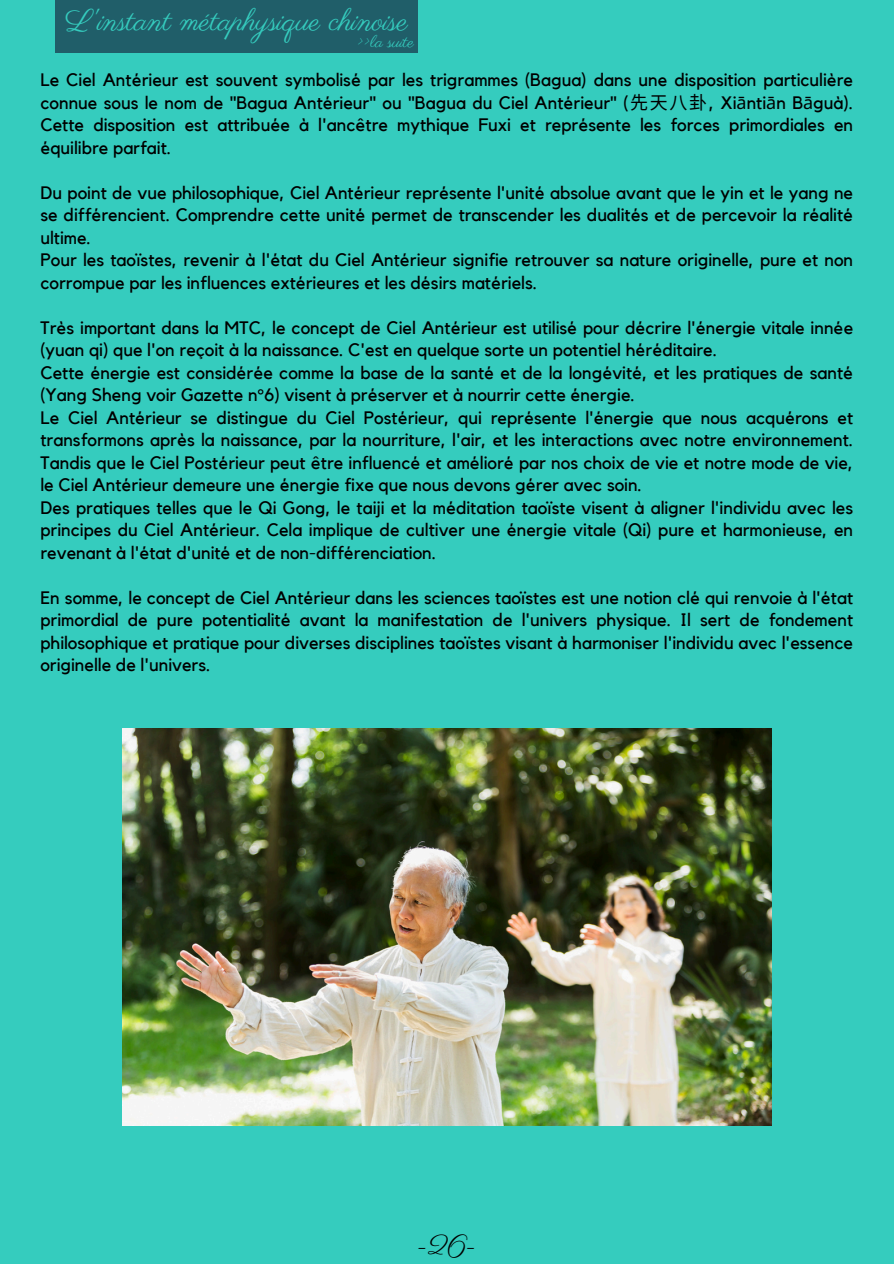
<style>
.page{position:relative;width:894px;height:1264px;background:#fff}
.page>*{position:absolute;margin:0;border:0;box-sizing:border-box;transform-origin:0 0}
.t1{font:30.15px "Parisienne";color:#35ccbe}
.t2{font:27px "Parisienne";color:#000}
.t3{font:18px/22.5px "Kollektif";color:#000;text-align:justify}
.t4{font:17.1px "Parisienne";color:#35ccbe}
.s1{font-family:"Noto Sans CJ Ksc"}
.s2{font-family:"Noto Sans"}
</style>
<div class="page">
<div style="left:0;top:0;width:893px;height:1263px;background:#35ccbe"></div>
<div style="left:56px;top:0;width:361px;height:53px;background:#205e69"></div>
<img style="left:123px;top:729px;width:648px;height:396px">
<h1 class="t1" style="left:65px;top:2px;width:344px">L'instant métaphysique chinoise</h1>
<p class="t4" style="left:357px;top:31px;width:58px">&gt;&gt;la suite</p>
<p class="t3" style="left:40px;top:69px;width:814px">Le Ciel Antérieur est souvent symbolisé par les trigrammes (Bagua) dans une disposition particulière connue sous le nom de "Bagua Antérieur" ou "Bagua du Ciel Antérieur" (<span class="s1">先天八卦</span>, Xi<span class="s2">ā</span>nti<span class="s2">ā</span>n B<span class="s2">ā</span>guà).<br>Cette disposition est attribuée à l'ancêtre mythique Fuxi et représente les forces primordiales en équilibre parfait.</p>
<p class="t3" style="left:40px;top:182px;width:814px">Du point de vue philosophique, Ciel Antérieur représente l'unité absolue avant que le yin et le yang ne se différencient. Comprendre cette unité permet de transcender les dualités et de percevoir la réalité ultime.</p>
<p class="t3" style="left:40px;top:249px;width:814px">Pour les taoïstes, revenir à l'état du Ciel Antérieur signifie retrouver sa nature originelle, pure et non corrompue par les influences extérieures et les désirs matériels.</p>
<p class="t3" style="left:40px;top:317px;width:814px">Très important dans la MTC, le concept de Ciel Antérieur est utilisé pour décrire l'énergie vitale innée (yuan qi) que l'on reçoit à la naissance. C'est en quelque sorte un potentiel héréditaire.</p>
<p class="t3" style="left:40px;top:362px;width:814px">Cette énergie est considérée comme la base de la santé et de la longévité, et les pratiques de santé (Yang Sheng voir Gazette n°6) visent à préserver et à nourrir cette énergie.</p>
<p class="t3" style="left:40px;top:407px;width:814px">Le Ciel Antérieur se distingue du Ciel Postérieur, qui représente l'énergie que nous acquérons et transformons après la naissance, par la nourriture, l'air, et les interactions avec notre environnement.<br>Tandis que le Ciel Postérieur peut être influencé et amélioré par nos choix de vie et notre mode de vie, le Ciel Antérieur demeure une énergie fixe que nous devons gérer avec soin.</p>
<p class="t3" style="left:40px;top:497px;width:814px">Des pratiques telles que le Qi Gong, le taiji et la méditation taoïste visent à aligner l'individu avec les principes du Ciel Antérieur. Cela implique de cultiver une énergie vitale (Qi) pure et harmonieuse, en revenant à l'état d'unité et de non-différenciation.</p>
<p class="t3" style="left:40px;top:587px;width:814px">En somme, le concept de Ciel Antérieur dans les sciences taoïstes est une notion clé qui renvoie à l'état primordial de pure potentialité avant la manifestation de l'univers physique. Il sert de fondement philosophique et pratique pour diverses disciplines taoïstes visant à harmoniser l'individu avec l'essence originelle de l'univers.</p>
<p class="t2" style="left:417px;top:1228px;width:61px">-26-</p>
</div>
